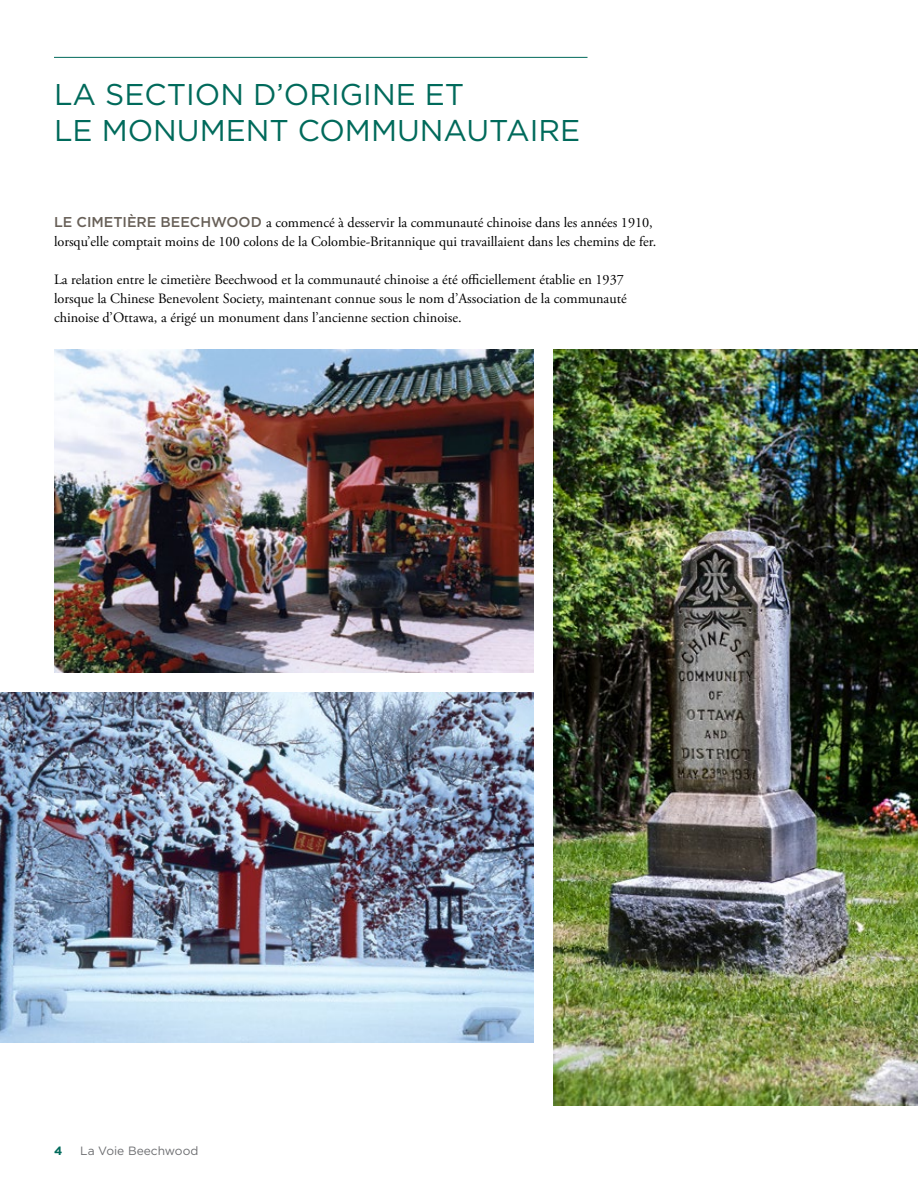
<style>
.page{position:relative;width:918px;height:1188px;background:#fff}
.page>*{position:absolute;margin:0;border:0;box-sizing:border-box;transform-origin:0 0}
.t1{font:30px/36px "Gotham";color:#006a5b}
.t2{font:14.25px/18.8px "Adobe Garamond Pro";color:#000}
.t3{font:12px "Gotham";color:#6d6e71}
.t4{font:700 12px "Gotham";color:#006a5b}
.s1{font-family:"Gotham";font-weight:500;color:#686058}
</style>
<div class="page">
<hr style="left:54px;top:57px;width:534px;height:1px;background:#006a5b">
<img style="left:54px;top:349px;width:479px;height:323px">
<img style="left:0;top:693px;width:533px;height:349px">
<img style="left:554px;top:349px;width:364px;height:757px">
<h1 class="t1" style="left:54px;top:76px;width:528px">LA SECTION D’ORIGINE ET<br>LE MONUMENT COMMUNAUTAIRE</h1>
<p class="t2" style="left:54px;top:214px;width:604px"><span class="s1">LE CIMETIÈRE BEECHWOOD</span> a commencé à desservir la communauté chinoise dans les années 1910, lorsqu’elle comptait moins de 100 colons de la Colombie-Britannique qui travaillaient dans les chemins de fer.</p>
<p class="t2" style="left:54px;top:271px;width:574px">La relation entre le cimetière Beechwood et la communauté chinoise a été officiellement établie en 1937 lorsque la Chinese Benevolent Society, maintenant connue sous le nom d’Association de la communauté chinoise d’Ottawa, a érigé un monument dans l’ancienne section chinoise.</p>
<p class="t4" style="left:54px;top:1144px;width:10px">4</p>
<p class="t3" style="left:80px;top:1145px;width:120px">La Voie Beechwood</p>
</div>
